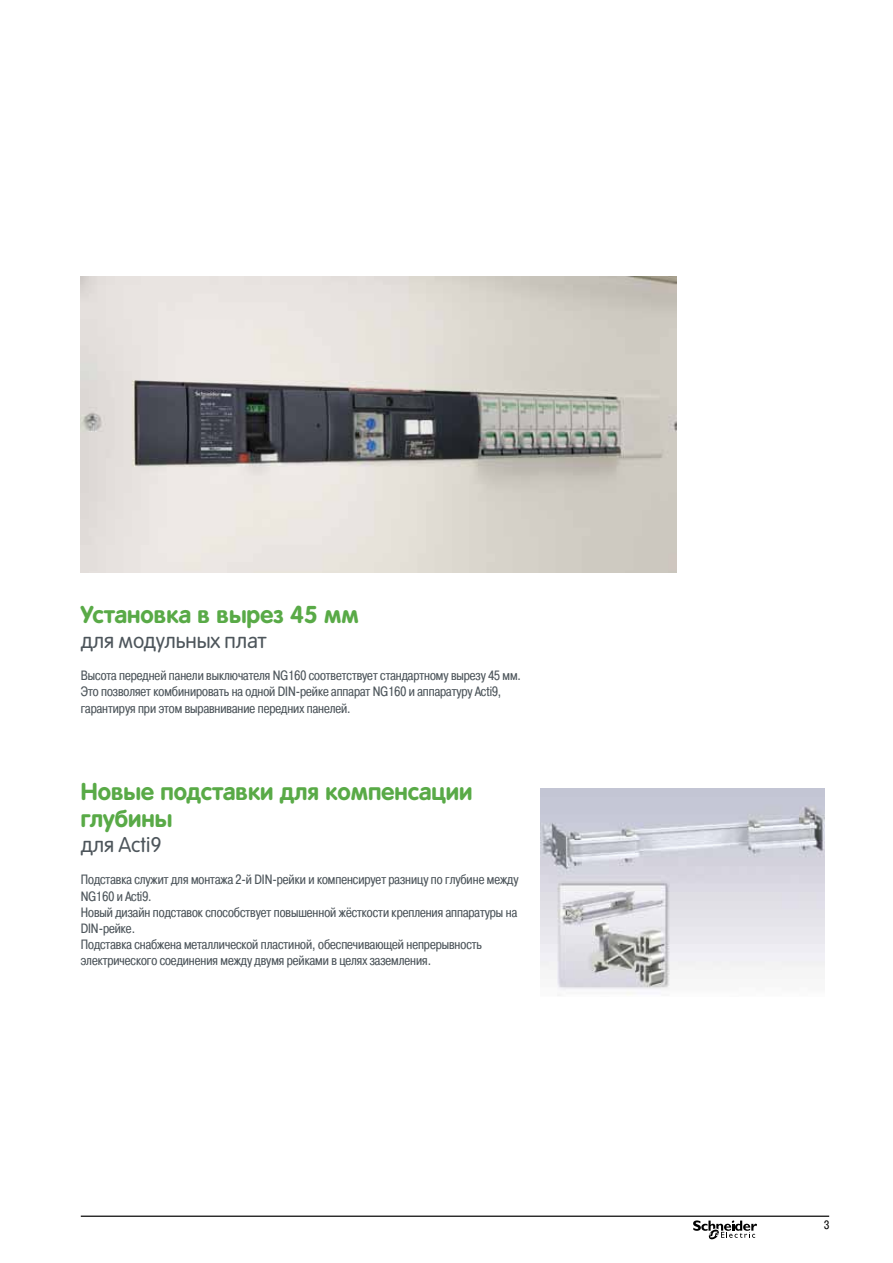
<style>
.page{position:relative;width:893px;height:1263px;background:#fff}
.page>*{position:absolute;margin:0;border:0;box-sizing:border-box;transform-origin:0 0}
.t1{font:700 24px/27px "Rotonda";color:#59aa47}
.t2{font:21px "Rotonda";color:#4d555b}
.t3{font:13.5px/16.2px "Pragmatica Cond C";color:#4d555b}
.t4{font:12px "Pragmatica Cond C";color:#000}
</style>
<div class="page">
<hr style="left:81px;top:1215px;width:748px;height:2px;background:#000">
<svg style="left:693px;top:1220px;width:64px;height:19px"></svg>
<img style="left:540px;top:789px;width:285px;height:207px">
<img style="left:81px;top:276px;width:595px;height:296px">
<h1 class="t1" style="left:81px;top:600px;width:280px">Установка в вырез 45 мм</h1>
<h2 class="t2" style="left:81px;top:629px;width:188px">для модульных плат</h2>
<p class="t3" style="left:81px;top:667px;width:442px">Высота передней панели выключателя NG160 соответствует стандартному вырезу 45 мм.<br>Это позволяет комбинировать на одной DIN-рейке аппарат NG160 и аппаратуру Acti9, гарантируя при этом выравнивание передних панелей.</p>
<h1 class="t1" style="left:81px;top:778px;width:393px">Новые подставки для компенсации глубины</h1>
<h2 class="t2" style="left:81px;top:833px;width:82px">для Acti9</h2>
<p class="t3" style="left:81px;top:872px;width:439px">Подставка служит для монтажа 2-й DIN-рейки и компенсирует разницу по глубине между NG160 и Acti9.<br>Новый дизайн подставок способствует повышенной жёсткости крепления аппаратуры на DIN-рейке.<br>Подставка снабжена металлической пластиной, обеспечивающей непрерывность электрического соединения между двумя рейками в целях заземления.</p>
<p class="t4" style="left:824px;top:1218px;width:7px">3</p>
</div>
